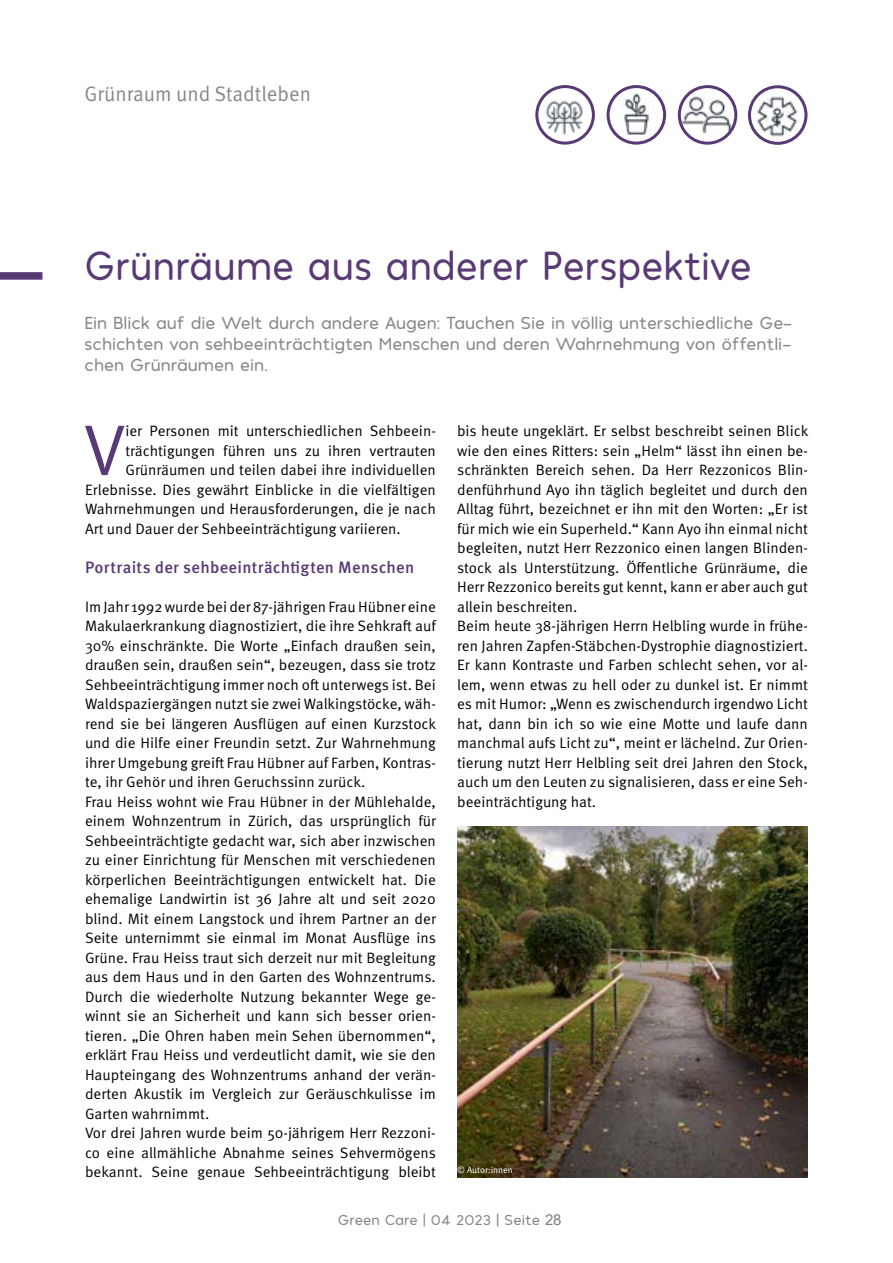
<style>
.page{position:relative;width:893px;height:1263px;background:#fff}
.page>*{position:absolute;margin:0;border:0;box-sizing:border-box;transform-origin:0 0}
.t1{font:71.85px "Meta Pro Norm";color:#583a75}
.t2{font:42px "Hank Rnd";color:#583a75;scale:.95 1}
.t3{font:21px "Meta Pro Norm";color:#878787}
.t4{font:18px/21px "Hank Rnd";color:#878787;text-align:justify}
.t5{font:500 16.5px "Meta Pro";letter-spacing:.015em;color:#583a75}
.t6{font:15px/19.5px "Meta Pro Norm";color:#000}
.t7{font:15px "Hank Rnd";color:#878787}
.t8{font:9px "Meta Pro Norm";color:#fff}
.s1{font-family:"Arial";color:#807d7a}
</style>
<div class="page">
<div style="left:0;top:272px;width:43px;height:8px;background:#583a75"></div>
<img style="left:679px;top:87px;width:57px;height:56px;border-radius:28px">
<div style="left:678px;top:85px;width:59px;height:60px;border:3px solid #583a75;border-radius:50%"></div>
<img style="left:749px;top:87px;width:57px;height:56px;border-radius:28px">
<div style="left:748px;top:85px;width:59px;height:60px;border:3px solid #583a75;border-radius:50%"></div>
<img style="left:608px;top:87px;width:57px;height:56px">
<div style="left:607px;top:85px;width:59px;height:60px;border:3px solid #583a75;border-radius:50%"></div>
<img style="left:537px;top:87px;width:56px;height:56px;border-radius:28px">
<div style="left:535px;top:85px;width:60px;height:60px;border:3px solid #583a75;border-radius:50%"></div>
<img style="left:457px;top:826px;width:350px;height:352px">
<h3 class="t3" style="left:85px;top:78px;width:228px">Grünraum und Stadtleben</h3>
<h2 class="t2" style="left:85px;top:241px;width:704px">Grünräume aus anderer Perspektive</h2>
<p class="t4" style="left:85px;top:312px;width:709px">Ein Blick auf die Welt durch andere Augen: Tauchen Sie in völlig unterschiedliche Ge&shy;schichten von sehbeeinträchtigten Menschen und deren Wahrnehmung von öffentli&shy;chen Grünräumen ein.</p>
<h1 class="t1" style="left:84px;top:396px;width:43px">V</h1>
<p class="t6" style="left:125px;top:420px;width:312px">ier Personen mit unterschiedlichen Sehbeein-</p>
<p class="t6" style="left:125px;top:440px;width:312px">trächtigungen führen uns zu ihren vertrauten</p>
<p class="t6" style="left:125px;top:459px;width:312px">Grünräumen und teilen dabei ihre individuellen</p>
<p class="t6" style="left:85px;top:479px;width:352px">Erlebnisse. Dies gewährt Einblicke in die vielfältigen</p>
<p class="t6" style="left:85px;top:498px;width:352px">Wahrnehmungen und Herausforderungen, die je nach</p>
<p class="t6" style="left:85px;top:518px;width:317px">Art und Dauer der Sehbeeinträchtigung variieren.</p>
<p class="t5" style="left:85px;top:554px;width:331px">Portraits der sehbeeinträchtigten Menschen</p>
<p class="t6" style="left:85px;top:596px;width:353px">Im Jahr 1992 wurde bei der 87-jährigen Frau Hübner eine Makulaerkrankung diagnostiziert, die ihre Sehkraft auf 30% einschränkte. Die Worte „Einfach draußen sein, draußen sein, draußen sein“, bezeugen, dass sie trotz Sehbeeinträchtigung immer noch oft unterwegs ist. Bei Waldspaziergängen nutzt sie zwei Walkingstöcke, wäh&shy;rend sie bei längeren Ausflügen auf einen Kurzstock und die Hilfe einer Freundin setzt. Zur Wahrnehmung ihrer Umgebung greift Frau Hübner auf Farben, Kontras&shy;te, ihr Gehör und ihren Geruchssinn zurück.<br>Frau Heiss wohnt wie Frau Hübner in der Mühlehalde, einem Wohnzentrum in Zürich, das ursprünglich für Sehbeeinträchtigte gedacht war, sich aber inzwischen zu einer Einrichtung für Menschen mit verschiedenen körperlichen Beeinträchtigungen entwickelt hat. Die ehemalige Landwirtin ist 36 Jahre alt und seit 2020 blind. Mit einem Langstock und ihrem Partner an der Seite unternimmt sie einmal im Monat Ausflüge ins Grüne. Frau Heiss traut sich derzeit nur mit Begleitung aus dem Haus und in den Garten des Wohnzentrums.<br>Durch die wiederholte Nutzung bekannter Wege ge&shy;winnt sie an Sicherheit und kann sich besser orien&shy;tieren. „Die Ohren haben mein Sehen übernommen“, erklärt Frau Heiss und verdeutlicht damit, wie sie den Haupteingang des Wohnzentrums anhand der verän&shy;derten Akustik im Vergleich zur Geräuschkulisse im Garten wahrnimmt.<br>Vor drei Jahren wurde beim 50-jährigem Herr Rezzoni&shy;co eine allmähliche Abnahme seines Sehvermögens bekannt. Seine genaue Sehbeeinträchtigung bleibt</p>
<p class="t6" style="left:457px;top:420px;width:353px">bis heute ungeklärt. Er selbst beschreibt seinen Blick wie den eines Ritters: sein „Helm“ lässt ihn einen be&shy;schränkten Bereich sehen. Da Herr Rezzonicos Blin&shy;denführhund Ayo ihn täglich begleitet und durch den Alltag führt, bezeichnet er ihn mit den Worten: „Er ist für mich wie ein Superheld.“ Kann Ayo ihn einmal nicht begleiten, nutzt Herr Rezzonico einen langen Blinden&shy;stock als Unterstützung. Öffentliche Grünräume, die Herr Rezzonico bereits gut kennt, kann er aber auch gut allein beschreiten.<br>Beim heute 38-jährigen Herrn Helbling wurde in frühe&shy;ren Jahren Zapfen-Stäbchen-Dystrophie diagnostiziert.<br>Er kann Kontraste und Farben schlecht sehen, vor al&shy;lem, wenn etwas zu hell oder zu dunkel ist. Er nimmt es mit Humor: „Wenn es zwischendurch irgendwo Licht hat, dann bin ich so wie eine Motte und laufe dann manchmal aufs Licht zu“, meint er lächelnd. Zur Orien&shy;tierung nutzt Herr Helbling seit drei Jahren den Stock, auch um den Leuten zu signalisieren, dass er eine Seh&shy;beeinträchtigung hat.</p>
<p class="t8" style="left:457px;top:1163px;width:57px">© Autor:innen</p>
<p class="t7" style="left:338px;top:1210px;width:225px">Green Care | 04 2023 | Seite <span class="s1">28</span></p>
</div>
